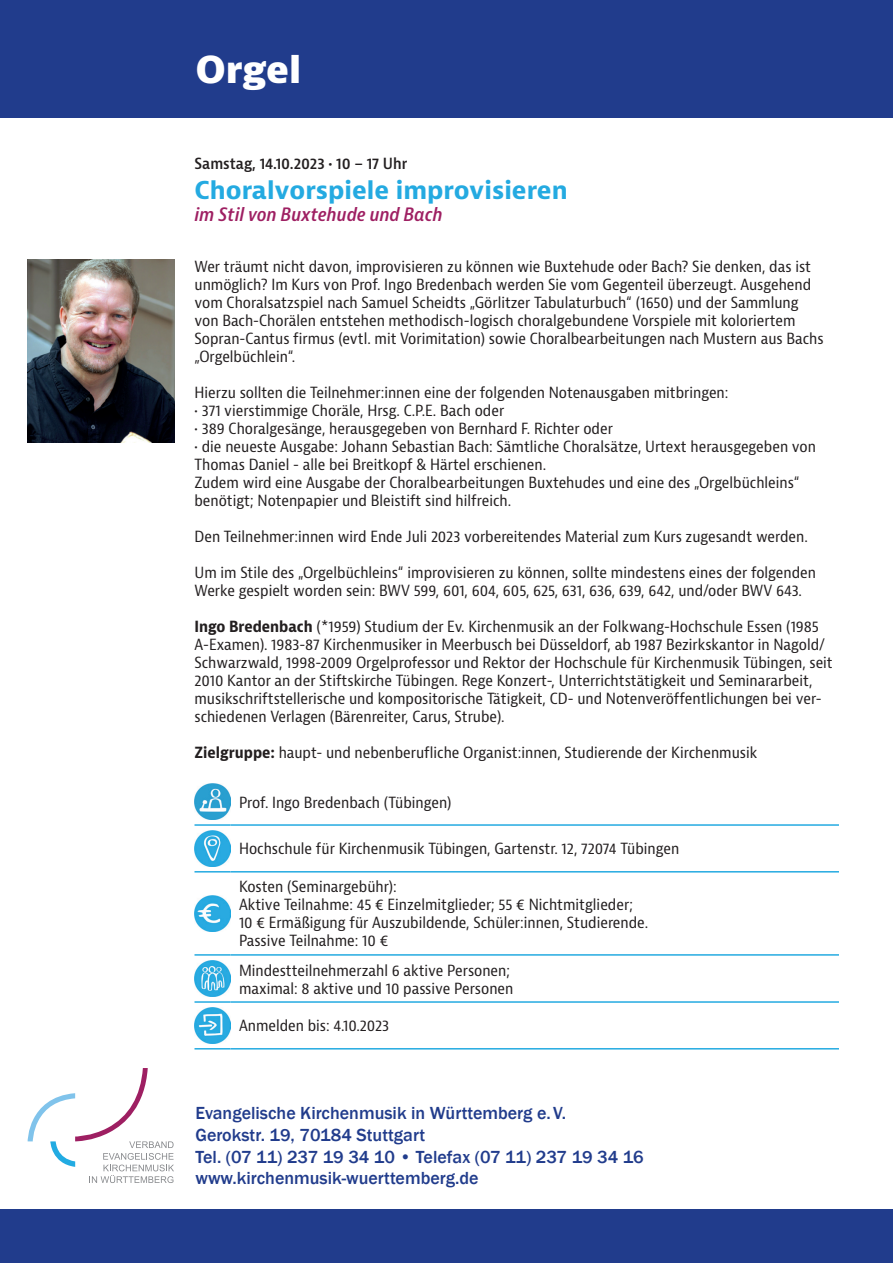
<style>
.page{position:relative;width:893px;height:1263px;background:#fff}
.page>*{position:absolute;margin:0;border:0;box-sizing:border-box;transform-origin:0 0}
.VB_Overhead{font:800 36px "Bernina Sans";letter-spacing:-.005em;color:#fff}
.ohne_Raster_links{font:700 24px "Bernina Sans";color:#24aae1}
.t1{font:500 18px/21.6px "Franklin Gothic";color:#213c8c}
.ohne_Raster_links-2{font:italic 600 condensed 18px "Bernina Sans";color:#9e1f62}
.Text{font:condensed 15px/18px "Bernina Sans";color:#231f20}
.ohne_Raster_links-3{font:600 condensed 15px "Bernina Sans";color:#231f20}
.s1{font-weight:700}
.s2{font-weight:400}
</style>
<div class="page">
<div style="left:0;top:0;width:893px;height:118px;background:#213c8c"></div>
<svg style="left:28px;top:1068px;width:146px;height:115px"></svg>
<div style="left:0;top:1209px;width:893px;height:54px;background:#213c8c"></div>
<hr style="left:194px;top:824px;width:36px;height:2px;background:#24aae1">
<hr style="left:230px;top:824px;width:609px;height:2px;background:#24aae1">
<hr style="left:194px;top:871px;width:36px;height:1px;background:#24aae1">
<hr style="left:230px;top:871px;width:609px;height:1px;background:#24aae1">
<hr style="left:194px;top:954px;width:36px;height:2px;background:#24aae1">
<hr style="left:230px;top:954px;width:609px;height:2px;background:#24aae1">
<hr style="left:194px;top:1001px;width:36px;height:2px;background:#24aae1">
<hr style="left:230px;top:1001px;width:609px;height:2px;background:#24aae1">
<hr style="left:194px;top:1048px;width:36px;height:1px;background:#24aae1">
<hr style="left:230px;top:1048px;width:609px;height:1px;background:#24aae1">
<img style="left:194px;top:784px;width:36px;height:36px">
<img style="left:194px;top:830px;width:36px;height:36px">
<img style="left:194px;top:895px;width:36px;height:36px">
<img style="left:194px;top:960px;width:36px;height:36px">
<img style="left:194px;top:1007px;width:36px;height:36px">
<img style="left:28px;top:259px;width:146px;height:183px">
<p class="VB_Overhead" style="left:195px;top:46px;width:107px">Orgel</p>
<p class="ohne_Raster_links-3" style="left:194px;top:154px;width:214px">Samstag, 14.10.2023 • 10 – 17 Uhr</p>
<p class="ohne_Raster_links" style="left:194px;top:175px;width:375px">Choralvorspiele improvisieren</p>
<p class="ohne_Raster_links-2" style="left:194px;top:204px;width:250px">im Stil von Buxtehude und Bach</p>
<p class="Text" style="left:194px;top:257px;width:631px">Wer träumt nicht davon, improvisieren zu können wie Buxtehude oder Bach? Sie denken, das ist unmöglich? Im Kurs von Prof. Ingo Bredenbach werden Sie vom Gegenteil überzeugt. Ausgehend vom Choralsatzspiel nach Samuel Scheidts „Görlitzer Tabulaturbuch“ (1650) und der Sammlung von Bach-Chorälen entstehen methodisch-logisch choralgebundene Vorspiele mit koloriertem Sopran-Cantus firmus (evtl. mit Vorimitation) sowie Choralbearbeitungen nach Mustern aus Bachs „Orgelbüchlein“.</p>
<p class="Text" style="left:194px;top:383px;width:535px">Hierzu sollten die Teilnehmer:innen eine der folgenden Notenausgaben mitbringen:</p>
<p class="Text" style="left:194px;top:401px;width:311px">• 371 vierstimmige Choräle, Hrsg. C.P.E. Bach oder</p>
<p class="Text" style="left:194px;top:419px;width:420px">• 389 Choralgesänge, herausgegeben von Bernhard F. Richter oder</p>
<p class="Text" style="left:194px;top:437px;width:623px">• die neueste Ausgabe: Johann Sebastian Bach: Sämtliche Choralsätze, Urtext herausgegeben von<br>Thomas Daniel - alle bei Breitkopf &amp; Härtel erschienen.</p>
<p class="Text" style="left:194px;top:473px;width:607px">Zudem wird eine Ausgabe der Choralbearbeitungen Buxtehudes und eine des „Orgelbüchleins“ benötigt; Notenpapier und Bleistift sind hilfreich.</p>
<p class="Text" style="left:194px;top:527px;width:615px">Den Teilnehmer:innen wird Ende Juli 2023 vorbereitendes Material zum Kurs zugesandt werden.</p>
<p class="Text" style="left:194px;top:563px;width:623px">Um im Stile des „Orgelbüchleins“ improvisieren zu können, sollte mindestens eines der folgenden<br>Werke gespielt worden sein: BWV 599, 601, 604, 605, 625, 631, 636, 639, 642, und/oder BWV 643.</p>
<p class="Text" style="left:194px;top:617px;width:640px"><span class="s1">Ingo Bredenbach</span> (*1959) Studium der Ev. Kirchenmusik an der Folkwang-Hochschule Essen (1985<br>A-Examen). 1983-87 Kirchenmusiker in Meerbusch bei Düsseldorf, ab 1987 Bezirkskantor in Nagold/ Schwarzwald, 1998-2009 Orgelprofessor und Rektor der Hochschule für Kirchenmusik Tübingen, seit 2010 Kantor an der Stiftskirche Tübingen. Rege Konzert-, Unterrichtstätigkeit und Seminararbeit, musikschriftstellerische und kompositorische Tätigkeit, CD- und Notenveröffentlichungen bei ver&shy;schiedenen Verlagen (Bärenreiter, Carus, Strube).</p>
<p class="Text" style="left:194px;top:743px;width:564px"><span class="s1">Zielgruppe:</span> haupt- und nebenberufliche Organist:innen, Studierende der Kirchenmusik</p>
<p class="Text" style="left:239px;top:793px;width:214px">Prof. Ingo Bredenbach (Tübingen)</p>
<p class="Text" style="left:239px;top:840px;width:442px">Hochschule für Kirchenmusik Tübingen, Gartenstr. 12, 72074 Tübingen</p>
<p class="Text" style="left:239px;top:878px;width:159px">Kosten (Seminargebühr):</p>
<p class="Text" style="left:239px;top:896px;width:395px">Aktive Teilnahme: 45 € Einzelmitglieder; 55 € Nichtmitglieder;</p>
<p class="Text" style="left:239px;top:914px;width:411px">10 € Ermäßigung für Auszubildende, Schüler:innen, Studierende.</p>
<p class="Text" style="left:239px;top:932px;width:151px">Passive Teilnahme: 10 €</p>
<p class="Text" style="left:239px;top:961px;width:273px">Mindestteilnehmerzahl 6 aktive Personen;</p>
<p class="Text" style="left:239px;top:979px;width:276px">maximal: 8 aktive und 10 passive Personen</p>
<p class="Text" style="left:239px;top:1017px;width:152px">Anmelden bis: 4.10.2023</p>
<p class="t1" style="left:195px;top:1103px;width:450px">Evangelische Kirchenmusik in Württemberg e.V.<br>Gerokstr. 19, 70184 Stuttgart<br>Tel. (07 11) 237 19 34 10 <span class="s2">•</span> Telefax (07 11) 237 19 34 16 www.kirchenmusik-wuerttemberg.de</p>
</div>
